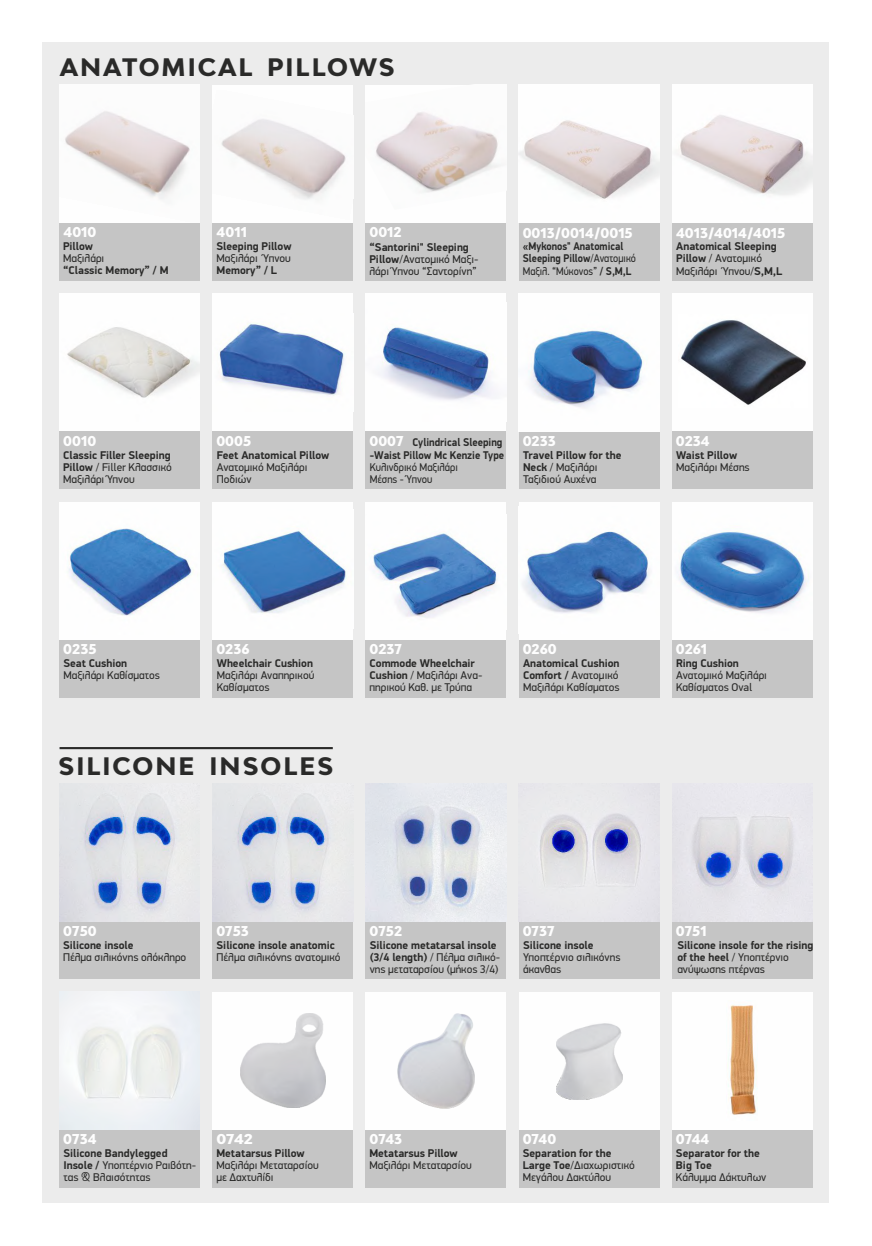
<style>
.page{position:relative;width:872px;height:1246px;background:#fff}
.page>*{position:absolute;margin:0;border:0;box-sizing:border-box;transform-origin:0 0}
.t1{font:800 23.85px "Bw Modelica";letter-spacing:.085em;color:#2a2a29}
.t2{font:800 13.5px "Bw Modelica";color:#fefefe}
.t3{font:800 13.5px "Bw Modelica";color:#fefefe;scale:1.11 1}
.t4{font:11.25px/12.1px "PF Din Display Pro";color:#2a2a29}
.t5{font:700 11.25px/12.3px "PF Din Display Pro";color:#2a2a29}
.t6{font:700 11.25px/12.3px "PF Din Display Pro";color:#2a2a29;scale:.9 1}
.t7{font:700 11.25px/12.3px "PF Din Display Pro";color:#2a2a29;text-align:right;scale:.93 1}
.t8{font:11.25px/12px "PF Din Display Pro";color:#2a2a29;scale:.93 1}
.s1{font-weight:700}
.s2{font-weight:400}
</style>
<div class="page">
<div style="left:43px;top:42px;width:786px;height:1161px;background:#ececec"></div>
<div style="left:60px;top:203px;width:140px;height:77px;background:#c5c5c5"></div>
<div style="left:213px;top:203px;width:140px;height:77px;background:#c5c5c5"></div>
<div style="left:366px;top:203px;width:140px;height:77px;background:#c5c5c5"></div>
<div style="left:519px;top:203px;width:140px;height:77px;background:#c5c5c5"></div>
<div style="left:672px;top:203px;width:140px;height:77px;background:#c5c5c5"></div>
<div style="left:60px;top:412px;width:140px;height:77px;background:#c5c5c5"></div>
<div style="left:213px;top:412px;width:140px;height:77px;background:#c5c5c5"></div>
<div style="left:366px;top:412px;width:140px;height:77px;background:#c5c5c5"></div>
<div style="left:519px;top:412px;width:140px;height:77px;background:#c5c5c5"></div>
<div style="left:672px;top:412px;width:140px;height:77px;background:#c5c5c5"></div>
<div style="left:60px;top:620px;width:140px;height:77px;background:#c5c5c5"></div>
<div style="left:213px;top:620px;width:140px;height:77px;background:#c5c5c5"></div>
<div style="left:366px;top:620px;width:140px;height:77px;background:#c5c5c5"></div>
<div style="left:519px;top:620px;width:140px;height:77px;background:#c5c5c5"></div>
<div style="left:672px;top:620px;width:140px;height:77px;background:#c5c5c5"></div>
<div style="left:60px;top:902px;width:140px;height:77px;background:#c5c5c5"></div>
<div style="left:213px;top:902px;width:140px;height:77px;background:#c5c5c5"></div>
<div style="left:366px;top:902px;width:140px;height:77px;background:#c5c5c5"></div>
<div style="left:519px;top:902px;width:140px;height:77px;background:#c5c5c5"></div>
<div style="left:672px;top:902px;width:140px;height:77px;background:#c5c5c5"></div>
<div style="left:60px;top:1110px;width:140px;height:77px;background:#c5c5c5"></div>
<div style="left:213px;top:1110px;width:140px;height:77px;background:#c5c5c5"></div>
<div style="left:366px;top:1110px;width:140px;height:77px;background:#c5c5c5"></div>
<div style="left:519px;top:1110px;width:140px;height:77px;background:#c5c5c5"></div>
<div style="left:672px;top:1110px;width:140px;height:77px;background:#c5c5c5"></div>
<hr style="left:60px;top:747px;width:273px;height:2px;background:#2a2a29">
<img style="left:60px;top:790px;width:140px;height:131px">
<img style="left:213px;top:790px;width:140px;height:131px">
<img style="left:366px;top:783px;width:140px;height:138px">
<img style="left:519px;top:783px;width:140px;height:138px">
<img style="left:672px;top:798px;width:140px;height:123px">
<img style="left:60px;top:992px;width:140px;height:137px">
<div style="left:366px;top:992px;width:140px;height:137px;background:#fefefe"></div>
<div style="left:213px;top:992px;width:140px;height:137px;background:#fefefe"></div>
<div style="left:519px;top:992px;width:140px;height:137px;background:#fefefe"></div>
<div style="left:672px;top:992px;width:140px;height:137px;background:#fefefe"></div>
<img style="left:556px;top:1023px;width:66px;height:76px">
<img style="left:727px;top:1005px;width:31px;height:110px">
<img style="left:672px;top:85px;width:140px;height:136px">
<img style="left:519px;top:85px;width:140px;height:138px">
<div style="left:366px;top:85px;width:140px;height:138px;background:#fefefe"></div>
<img style="left:376px;top:112px;width:123px;height:81px">
<div style="left:213px;top:85px;width:140px;height:138px;background:#fefefe"></div>
<img style="left:221px;top:119px;width:125px;height:81px">
<img style="left:60px;top:85px;width:140px;height:138px">
<div style="left:60px;top:293px;width:140px;height:138px;background:#fefefe"></div>
<img style="left:67px;top:327px;width:133px;height:71px">
<div style="left:366px;top:293px;width:140px;height:138px;background:#fefefe"></div>
<img style="left:381px;top:327px;width:112px;height:73px">
<div style="left:213px;top:293px;width:140px;height:138px;background:#fefefe"></div>
<img style="left:219px;top:323px;width:126px;height:73px">
<div style="left:672px;top:293px;width:140px;height:138px;background:#fefefe"></div>
<img style="left:681px;top:320px;width:125px;height:85px">
<img style="left:519px;top:293px;width:140px;height:138px">
<div style="left:672px;top:502px;width:140px;height:137px;background:#fefefe"></div>
<img style="left:677px;top:531px;width:132px;height:82px">
<div style="left:60px;top:502px;width:140px;height:137px;background:#fefefe"></div>
<img style="left:69px;top:528px;width:123px;height:88px">
<div style="left:213px;top:502px;width:140px;height:137px;background:#fefefe"></div>
<img style="left:222px;top:530px;width:124px;height:83px">
<div style="left:519px;top:502px;width:140px;height:137px;background:#fefefe"></div>
<img style="left:522px;top:531px;width:127px;height:82px">
<div style="left:366px;top:502px;width:140px;height:137px;background:#fefefe"></div>
<img style="left:373px;top:533px;width:124px;height:85px">
<img style="left:240px;top:1014px;width:85px;height:93px">
<img style="left:398px;top:1013px;width:76px;height:95px">
<h1 class="t1" style="left:60px;top:57px;width:336px">ANATOMICAL PILLOWS</h1>
<p class="t2" style="left:63px;top:227px;width:34px">4010</p>
<p class="t2" style="left:523px;top:227px;width:112px">0013/0014/0015</p>
<p class="t2" style="left:217px;top:227px;width:32px">4011</p>
<p class="t2" style="left:369px;top:227px;width:34px">0012</p>
<p class="t2" style="left:676px;top:227px;width:111px">4013/4014/4015</p>
<p class="t5" style="left:63px;top:241px;width:31px">Pillow</p>
<p class="t4" style="left:63px;top:253px;width:43px">Μαξιλάρι</p>
<p class="t5" style="left:63px;top:265px;width:107px">“Classic Memory” / M</p>
<p class="t5" style="left:216px;top:241px;width:76px">Sleeping Pillow</p>
<p class="t4" style="left:216px;top:253px;width:76px">Μαξιλάρι Ύπνου</p>
<p class="t5" style="left:216px;top:265px;width:62px">Memory” / L</p>
<p class="t4" style="left:369px;top:242px;width:110px"><span class="s1">“Santorini" Sleeping<br>Pillow</span>/Ανατοµικό Μαξι&shy;λάρι Ύπνου “Σαντορίνη”</p>
<p class="t6" style="left:523px;top:241px;width:127px">«Mykonos" Anatomical<br>Sleeping Pillow<span class="s2">/Ανατοµικό<br>Μαξιλ. “Μύκονος”</span> / S,M,L</p>
<p class="t5" style="left:676px;top:241px;width:108px">Anatomical Sleeping<br>Pillow <span class="s2">/ Ανατοµικό<br>Μαξιλάρι Ύπνου/</span>S,M,L</p>
<p class="t2" style="left:63px;top:435px;width:34px">0010</p>
<p class="t2" style="left:216px;top:435px;width:36px">0005</p>
<p class="t2" style="left:369px;top:435px;width:36px">0007</p>
<p class="t2" style="left:523px;top:435px;width:35px">0233</p>
<p class="t2" style="left:676px;top:435px;width:35px">0234</p>
<p class="t7" style="left:370px;top:437px;width:146px">Cylindrical Sleeping<br>-Waist Pillow Mc Kenzie Type</p>
<p class="t8" style="left:370px;top:462px;width:96px">Κυλινδρικό Μαξιλάρι<br>Μέσης - Ύπνου</p>
<p class="t4" style="left:63px;top:450px;width:110px;text-align:justify"><span class="s1">Classic Filler Sleeping Pillow</span> / Filler Κλασσικό Μαξιλάρι Ύπνου</p>
<p class="t5" style="left:217px;top:449px;width:114px">Feet Anatomical Pillow</p>
<p class="t4" style="left:217px;top:462px;width:92px">Ανατοµικό Μαξιλάρι<br>Ποδιών</p>
<p class="t4" style="left:523px;top:450px;width:100px"><span class="s1">Travel Pillow for the<br>Neck</span> / Μαξιλάρι<br>Ταξιδιού Αυχένα</p>
<p class="t5" style="left:676px;top:449px;width:62px">Waist Pillow</p>
<p class="t4" style="left:676px;top:462px;width:75px">Μαξιλάρι Μέσης</p>
<p class="t2" style="left:63px;top:643px;width:35px">0235</p>
<p class="t5" style="left:63px;top:658px;width:65px">Seat Cushion</p>
<p class="t4" style="left:63px;top:670px;width:98px">Μαξιλάρι Καθίσµατος</p>
<p class="t2" style="left:216px;top:643px;width:35px">0236</p>
<p class="t2" style="left:523px;top:643px;width:36px">0260</p>
<p class="t2" style="left:676px;top:643px;width:33px">0261</p>
<p class="t2" style="left:369px;top:643px;width:34px">0237</p>
<p class="t5" style="left:217px;top:658px;width:98px">Wheelchair Cushion</p>
<p class="t4" style="left:217px;top:670px;width:99px">Μαξιλάρι Αναπηρικού<br>Καθίσµατος</p>
<p class="t4" style="left:369px;top:658px;width:114px"><span class="s1">Commode Wheelchair<br>Cushion</span> / Μαξιλάρι Ανα&shy;πηρικού Καθ. µε Τρύπα</p>
<p class="t4" style="left:523px;top:658px;width:98px;text-align:justify"><span class="s1">Anatomical Cushion Comfort /</span> Ανατοµικό Μαξιλάρι Καθίσµατος</p>
<p class="t5" style="left:676px;top:658px;width:64px">Ring Cushion</p>
<p class="t4" style="left:676px;top:670px;width:92px">Ανατοµικό Μαξιλάρι<br>Καθίσµατος Oval</p>
<h1 class="t1" style="left:58px;top:756px;width:276px">SILICONE INSOLES</h1>
<p class="t2" style="left:63px;top:925px;width:35px">0750</p>
<p class="t2" style="left:216px;top:925px;width:34px">0753</p>
<p class="t2" style="left:676px;top:925px;width:32px">0751</p>
<p class="t2" style="left:369px;top:925px;width:34px">0752</p>
<p class="t2" style="left:523px;top:925px;width:33px">0737</p>
<p class="t5" style="left:63px;top:939px;width:72px">Silicone insole</p>
<p class="t4" style="left:63px;top:952px;width:125px">Πέλµα σιλικόνης ολόκληρο</p>
<p class="t4" style="left:370px;top:940px;width:132px"><span class="s1">Silicone metatarsal insole (3/4 length)</span> / Πέλµα σιλικό&shy;νης µεταταρσίου (µήκος 3/4)</p>
<p class="t5" style="left:523px;top:939px;width:72px">Silicone insole</p>
<p class="t5" style="left:216px;top:939px;width:120px">Silicone insole anatomic</p>
<p class="t4" style="left:216px;top:952px;width:126px">Πέλµα σιλικόνης ανατοµικό</p>
<p class="t4" style="left:523px;top:952px;width:99px">Υποπτέρνιο σιλικόνης άκανθας</p>
<p class="t5" style="left:677px;top:940px;width:138px">Silicone insole for the rising of the heel <span class="s2">/ Υποπτέρνιο ανύψωσης πτέρνας</span></p>
<p class="t2" style="left:63px;top:1133px;width:35px">0734</p>
<p class="t3" style="left:216px;top:1133px;width:35px">0742</p>
<p class="t2" style="left:369px;top:1133px;width:34px">0743</p>
<p class="t4" style="left:63px;top:1148px;width:134px"><span class="s1">Silicone Bandylegged<br>Insole /</span> Υποπτέρνιο Ραιβότη&shy;τας &amp; Βλαισότητας</p>
<p class="t5" style="left:216px;top:1148px;width:90px">Metatarsus Pillow</p>
<p class="t4" style="left:216px;top:1160px;width:104px">Μαξιλάρι Μεταταρσίου µε Δαχτυλίδι</p>
<p class="t5" style="left:369px;top:1148px;width:90px">Metatarsus Pillow</p>
<p class="t4" style="left:369px;top:1160px;width:104px">Μαξιλάρι Μεταταρσίου</p>
<p class="t2" style="left:523px;top:1133px;width:35px">0740</p>
<p class="t4" style="left:523px;top:1148px;width:114px"><span class="s1">Separation for the<br>Large To e</span>/Διαχωριστικό<br>Μεγάλου Δακτύλου</p>
<p class="t2" style="left:676px;top:1133px;width:35px">0744</p>
<p class="t5" style="left:676px;top:1148px;width:85px">Separator for the<br>Big Toe</p>
<p class="t4" style="left:676px;top:1172px;width:92px">Κάλυµµα Δάκτυλων</p>
</div>
